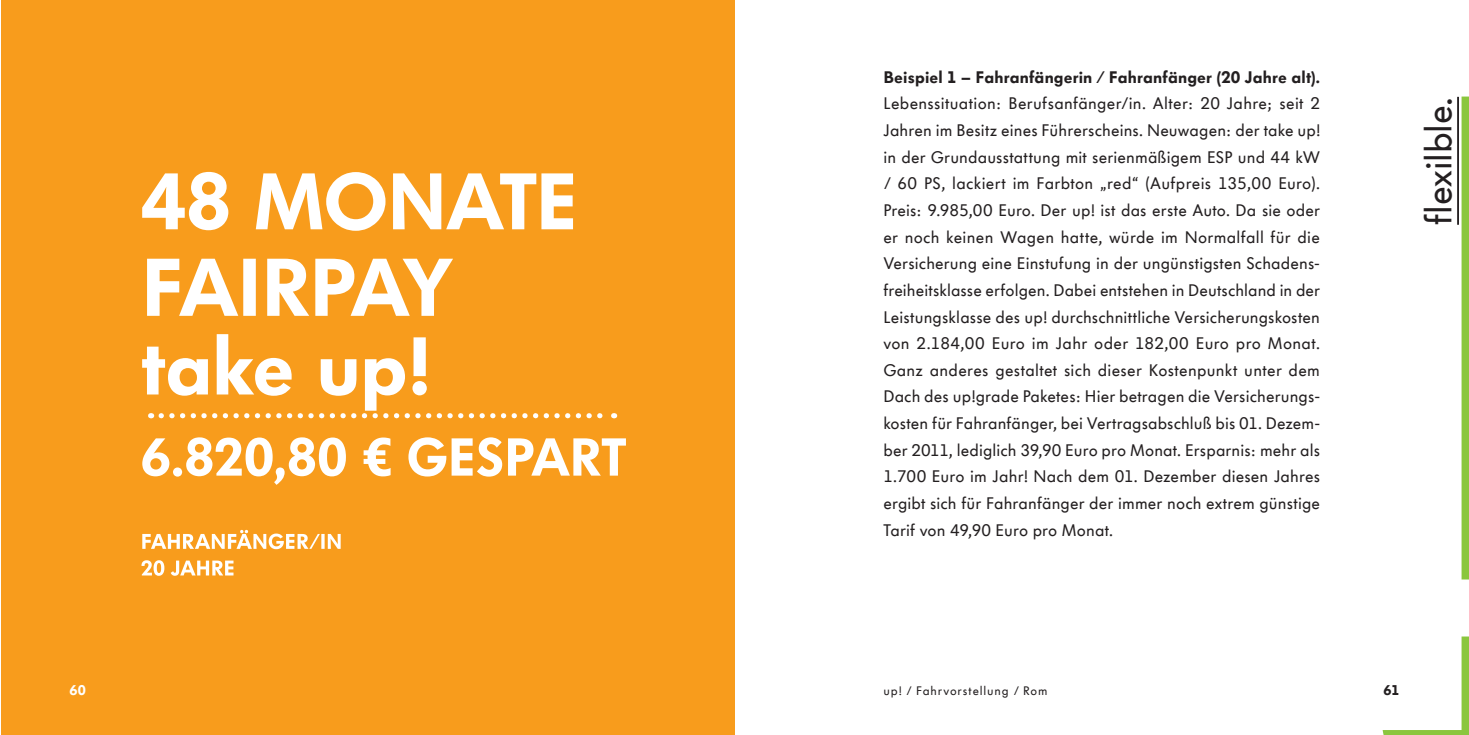
<style>
.page{position:relative;width:1469px;height:735px;background:#fff}
.page>*{position:absolute;margin:0;border:0;box-sizing:border-box;transform-origin:0 0}
.t1{font:36.75px "VW Headline OT";letter-spacing:-.005em;color:#231f20}
.t2{font:16.62px/26.6px "VW Headline OT";letter-spacing:.01em;color:#231f20;text-align:justify}
.t3{font:900 16.62px "VW Headline OT";letter-spacing:.015em;color:#231f20}
.t4{font:900 14px "VW Headline OT";color:#fff}
.t5{font:900 14px "VW Headline OT";color:#231f20}
.t6{font:12.25px "VW Headline OT";letter-spacing:.07em;color:#231f20}
</style>
<div class="page">
<svg style="left:1382px;top:96px;width:86px;height:637px"></svg>
<div style="left:1px;top:0;width:733px;height:733px;background:#f89c1c"></div>
<hr style="left:1456px;top:97px;width:2px;height:128px;background:#231f20">
<svg style="left:141px;top:560px;width:92px;height:15px"></svg>
<svg style="left:142px;top:529px;width:199px;height:20px"></svg>
<svg style="left:142px;top:437px;width:484px;height:47px"></svg>
<svg style="left:142px;top:334px;width:472px;height:84px"></svg>
<svg style="left:147px;top:258px;width:306px;height:57px"></svg>
<svg style="left:142px;top:172px;width:431px;height:59px"></svg>
<p class="t3" style="left:883px;top:67px;width:438px">Beispiel 1 – Fahranfängerin / Fahranfänger (20 Jahre alt).</p>
<p class="t2" style="left:883px;top:91px;width:438px">Lebenssituation: Berufsanfänger/in. Alter: 20 Jahre; seit 2<br>Jahren im Besitz eines Führerscheins. Neuwagen: der take up! in der Grundausstattung mit serienmäßigem ESP und 44 kW / 60 PS, lackiert im Farbton „red“ (Aufpreis 135,00 Euro).<br>Preis: 9.985,00 Euro. Der up! ist das erste Auto. Da sie oder er noch keinen Wagen hatte, würde im Normalfall für die Versicherung eine Einstufung in der ungünstigsten Schadens&shy;freiheitsklasse erfolgen. Dabei entstehen in Deutschland in der Leistungsklasse des up! durchschnittliche Versicherungskosten von 2.184,00 Euro im Jahr oder 182,00 Euro pro Monat.<br>Ganz anderes gestaltet sich dieser Kostenpunkt unter dem Dach des up!grade Paketes: Hier betragen die Versicherungs&shy;kosten für Fahranfänger, bei Vertragsabschluß bis 01. Dezem&shy;ber 2011, lediglich 39,90 Euro pro Monat. Ersparnis: mehr als 1.700 Euro im Jahr! Nach dem 01. Dezember diesen Jahres ergibt sich für Fahranfänger der immer noch extrem günstige Tarif von 49,90 Euro pro Monat.</p>
<h1 class="t1" style="left:1423px;top:225px;width:129px;rotate:-90deg">flexilble.</h1>
<p class="t4" style="left:69px;top:682px;width:18px">60</p>
<p class="t6" style="left:883px;top:685px;width:166px">up! / Fahrvorstellung / Rom</p>
<p class="t5" style="left:1383px;top:682px;width:18px">61</p>
</div>
